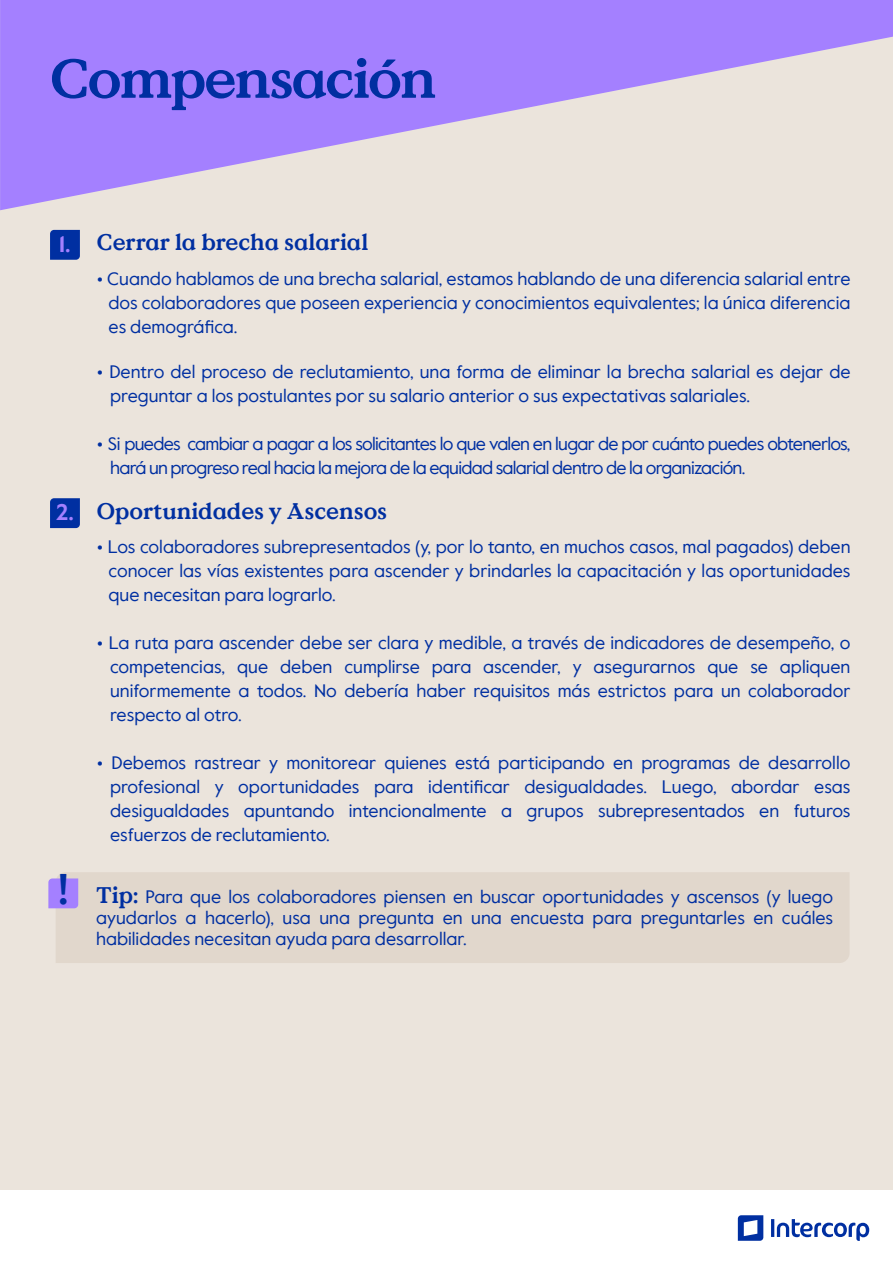
<style>
.page{position:relative;width:893px;height:1263px;background:#ebe4dc}
.page>*{position:absolute;margin:0;border:0;box-sizing:border-box;transform-origin:0 0}
.t1{font:700 54.6px "Value Serif Pro";letter-spacing:-.04em;color:#002fa1}
.t2{font:700 22.5px "Value Serif Pro";color:#002fa1}
.t3{font:18px/24px "Value Sans Pro";color:#002fa1;text-align:justify}
.t4{font:18px/24px "Value Sans Pro";letter-spacing:-.04em;color:#002fa1}
.s1{font-family:"Value Sans Pro";color:#a480ff}
.s2{font-weight:700}
.s3{font-family:"Value Serif Pro";font-weight:700;font-size:42.75px}
.s4{font-family:"Value Serif Pro";font-weight:700;font-size:22.5px}
</style>
<div class="page">
<div style="left:0;top:1191px;width:893px;height:72px;background:#fff"></div>
<svg style="left:738px;top:1215px;width:25px;height:26px"></svg>
<svg style="left:771px;top:1219px;width:98px;height:22px"></svg>
<svg style="left:0;top:0;width:893px;height:210px;fill:#a480ff"></svg>
<svg style="left:50px;top:230px;width:30px;height:30px"></svg>
<svg style="left:50px;top:498px;width:30px;height:30px"></svg>
<div style="left:56px;top:872px;width:793px;height:91px;background:#e1d7cc"></div>
<svg style="left:48px;top:878px;width:30px;height:30px"></svg>
<h1 class="t1" style="left:50px;top:46px;width:388px">Compensación</h1>
<p class="t2" style="left:59px;top:229px;width:311px"><span class="s1">1.</span> Cerrar la brecha salarial</p>
<p class="t3" style="left:109px;top:267px;width:743px;text-indent:-12px"><span class="s2">•</span> Cuando hablamos de una brecha salarial, estamos hablando de una diferencia salarial entre dos colaboradores que poseen experiencia y conocimientos equivalentes; la única diferencia es demográfica.</p>
<p class="t3" style="left:110px;top:360px;width:742px;text-indent:-13px"><span class="s2">•</span> Dentro del proceso de reclutamiento, una forma de eliminar la brecha salarial es dejar de preguntar a los postulantes por su salario anterior o sus expectativas salariales.</p>
<p class="t4" style="left:110px;top:432px;width:742px;text-indent:-13px"><span class="s2">•</span> Si puedes cambiar a pagar a los solicitantes lo que valen en lugar de por cuánto puedes obtenerlos, hará un progreso real hacia la mejora de la equidad salarial dentro de la organización.</p>
<p class="t2" style="left:56px;top:497px;width:332px"><span class="s1">2.</span> Oportunidades y Ascensos</p>
<p class="t3" style="left:109px;top:535px;width:743px;text-indent:-12px"><span class="s2">•</span> Los colaboradores subrepresentados (y, por lo tanto, en muchos casos, mal pagados) deben conocer las vías existentes para ascender y brindarles la capacitación y las oportunidades que necesitan para lograrlo.</p>
<p class="t3" style="left:110px;top:631px;width:742px;text-indent:-13px"><span class="s2">•</span> La ruta para ascender debe ser clara y medible, a través de indicadores de desempeño, o competencias, que deben cumplirse para ascender, y asegurarnos que se apliquen uniformemente a todos. No debería haber requisitos más estrictos para un colaborador respecto al otro.</p>
<p class="t3" style="left:110px;top:751px;width:742px;text-indent:-13px"><span class="s2">•</span> Debemos rastrear y monitorear quienes está participando en programas de desarrollo profesional y oportunidades para identificar desigualdades. Luego, abordar esas desigualdades apuntando intencionalmente a grupos subrepresentados en futuros esfuerzos de reclutamiento.</p>
<p class="t3" style="left:96px;top:887px;width:739px;line-height:21px;text-indent:-38px"><span class="s3">!</span> <span class="s4">Tip:</span> Para que los colaboradores piensen en buscar oportunidades y ascensos (y luego ayudarlos a hacerlo), usa una pregunta en una encuesta para preguntarles en cuáles habilidades necesitan ayuda para desarrollar.</p>
</div>
